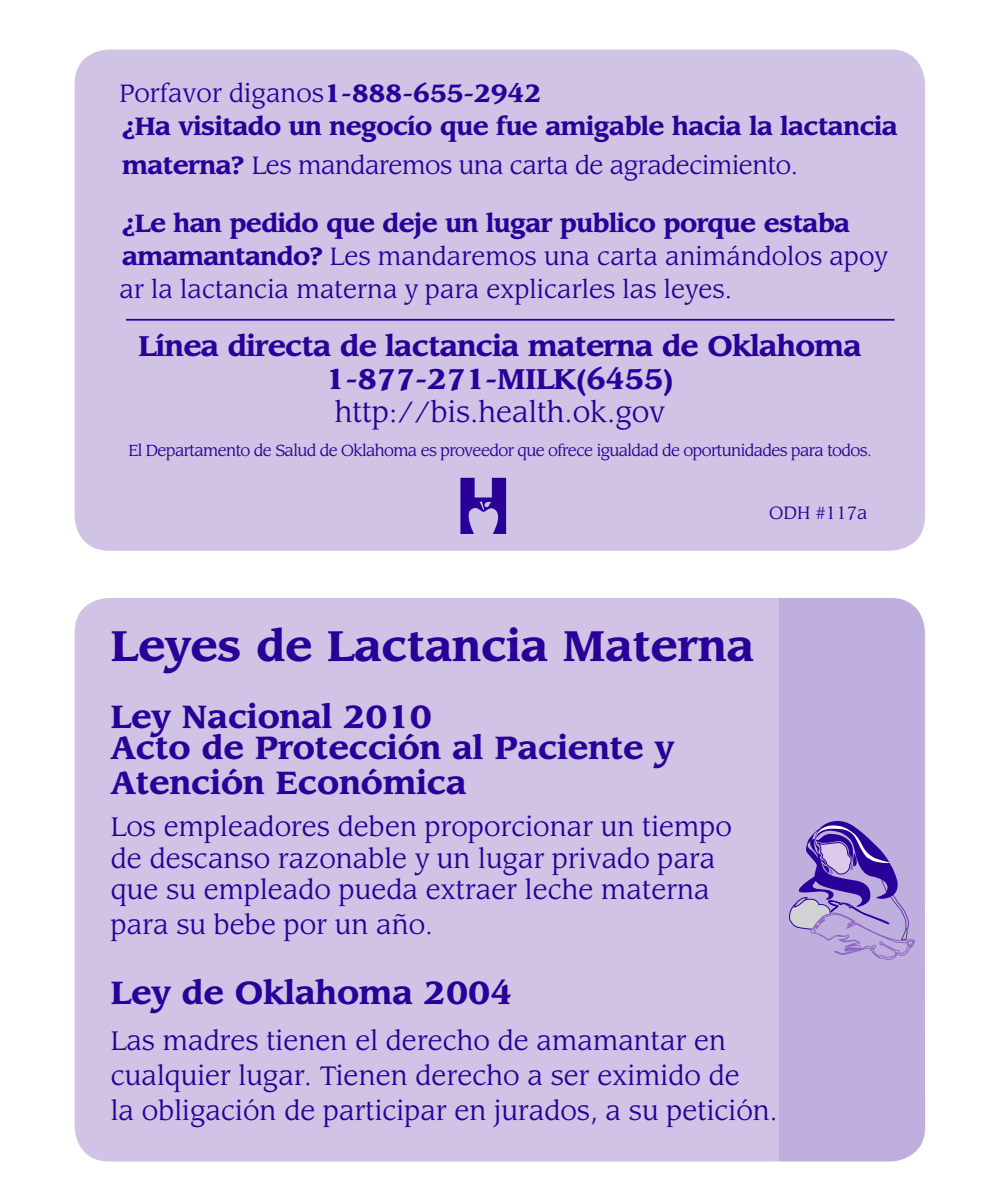
<style>
.page{position:relative;width:1008px;height:1197px;background:#fff}
.page>*{position:absolute;margin:0;border:0;box-sizing:border-box;transform-origin:0 0}
.t1{font:700 42px "Leawood";color:#290098}
.t2{font:700 31.5px/35px "Leawood";color:#290098}
.t3{font:700 28px "Leawood";letter-spacing:-.02em;color:#290098}
.t4{font:28px "Leawood";color:#290098}
.t5{font:26.25px "Leawood";color:#290098}
.t6{font:24.5px "Leawood";color:#290098}
.t7{font:700 24.5px "Leawood";letter-spacing:-.02em;color:#290098}
.t8{font:24.5px "Leawood";letter-spacing:-.02em;color:#290098}
.t9{font:17.5px "Leawood";color:#290098}
.t10{font:15.75px "Leawood";letter-spacing:-.04em;color:#290098}
.s1{font-weight:700}
</style>
<div class="page">
<div style="left:75px;top:598px;width:850px;height:564px;background:#d0c3e6;border-radius:35px"></div>
<div style="left:779px;top:598px;width:146px;height:564px;background:#bfafde"></div>
<div style="left:75px;top:49px;width:850px;height:502px;background:#d0c3e6;border-radius:35px"></div>
<hr style="left:126px;top:319px;width:769px;height:2px;background:#290098">
<svg style="left:789px;top:821px;width:126px;height:139px;background:#a08bce"></svg>
<svg style="left:460px;top:478px;width:46px;height:56px"></svg>
<p class="t6" style="left:120px;top:79px;width:424px">Porfavor diganos<span class="s1">1-888-655-2942</span></p>
<p class="t7" style="left:122px;top:112px;width:777px">¿Ha visitado un negocío que fue amigable hacia la lactancia</p>
<p class="t8" style="left:122px;top:151px;width:678px"><span class="s1">materna?</span> Les mandaremos una carta de agradecimiento.</p>
<p class="t7" style="left:122px;top:208px;width:730px">¿Le han pedido que deje un lugar publico porque estaba</p>
<p class="t6" style="left:122px;top:242px;width:767px"><span class="s1">amamantando?</span> Les mandaremos una carta animándolos apoy</p>
<p class="t6" style="left:120px;top:275px;width:614px">ar la lactancia materna y para explicarles las leyes.</p>
<p class="t3" style="left:138px;top:329px;width:725px">Línea directa de lactancia materna de Oklahoma</p>
<p class="t3" style="left:326px;top:362px;width:350px">1-877-271-MILK(6455)</p>
<p class="t4" style="left:335px;top:396px;width:332px">http://bis.health.ok.gov</p>
<p class="t10" style="left:128px;top:441px;width:745px">El Departamento de Salud de Oklahoma es proveedor que ofrece igualdad de oportunidades para todos.</p>
<p class="t9" style="left:769px;top:502px;width:100px">ODH #117a</p>
<p class="t1" style="left:111px;top:621px;width:645px">Leyes de Lactancia Materna</p>
<p class="t2" style="left:111px;top:700px;width:323px">Ley Nacional 2010</p>
<p class="t2" style="left:111px;top:731px;width:565px">Acto de Protección al Paciente y<br>Atención Económica</p>
<p class="t5" style="left:111px;top:811px;width:623px">Los empleadores deben proporcionar un tiempo</p>
<p class="t5" style="left:111px;top:843px;width:606px">de descanso razonable y un lugar privado para</p>
<p class="t5" style="left:111px;top:874px;width:600px">que su empleado pueda extraer leche materna</p>
<p class="t5" style="left:111px;top:909px;width:324px">para su bebe por un año.</p>
<p class="t2" style="left:111px;top:976px;width:403px">Ley de Oklahoma 2004</p>
<p class="t5" style="left:111px;top:1025px;width:617px">Las madres tienen el derecho de amamantar en</p>
<p class="t5" style="left:111px;top:1060px;width:630px">cualquier lugar. Tienen derecho a ser eximido de</p>
<p class="t5" style="left:111px;top:1095px;width:668px">la obligación de participar en jurados, a su petición.</p>
</div>
